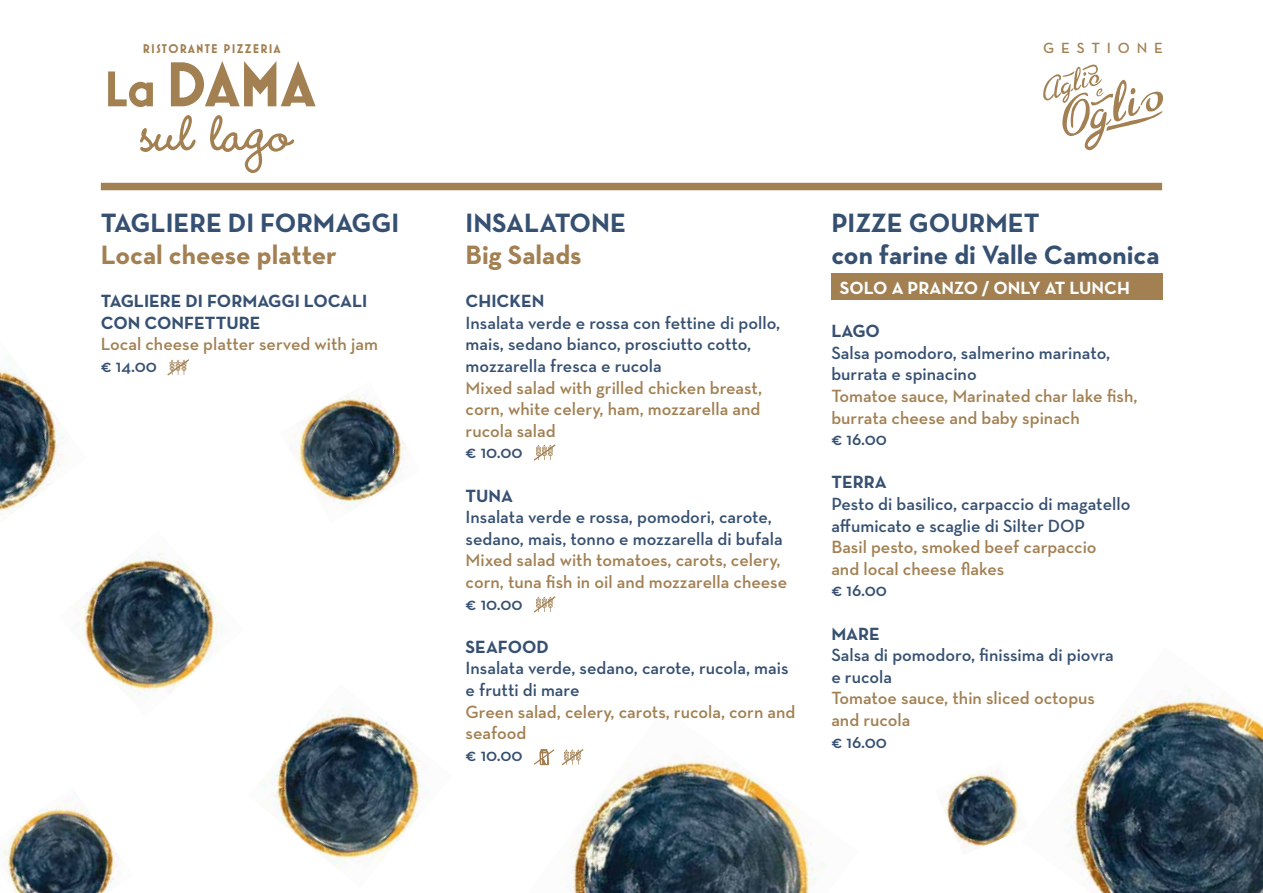
<style>
.page{position:relative;width:1263px;height:893px;background:#fff}
.page>*{position:absolute;margin:0;border:0;box-sizing:border-box;transform-origin:0 0}
.t1{font:700 66.6px "Wendy LP Std";color:#a28052}
.t2{font:700 64.2px "Mostra Nuova";color:#a28052}
.t3{font:700 27px/32.4px "Neutra Text";color:#365072}
.t4{font:700 27px "Neutra Text";color:#a28052}
.t5{font:600 18px/21.6px "Neutra Text";color:#365072}
.t6{font:600 18px/21.6px "Neutra Text";color:#a28052}
.t7{font:700 18px/21.6px "Neutra Text";color:#365072}
.t8{font:700 18px "Neutra Text";color:#fff}
.t9{font:600 15px "Neutra Text";letter-spacing:.455em;color:#a28052}
.t10{font:700 12.9px "Mostra Nuova";letter-spacing:.1em;color:#a28052}
.s1{font-size:50.85px}
</style>
<div class="page">
<div style="left:831px;top:274px;width:332px;height:26px;background:#a28052"></div>
<img style="left:561px;top:755px;width:265px;height:138px">
<img style="left:72px;top:551px;width:153px;height:157px">
<svg style="left:1043px;top:65px;width:120px;height:85px"></svg>
<div style="left:101px;top:183px;width:1061px;height:7px;background:#a28052"></div>
<img style="left:0;top:355px;width:68px;height:164px">
<img style="left:1063px;top:688px;width:200px;height:205px">
<img style="left:937px;top:771px;width:89px;height:79px">
<img style="left:258px;top:707px;width:171px;height:162px">
<img style="left:0;top:800px;width:123px;height:93px">
<svg style="left:533px;top:444px;width:23px;height:17px"></svg>
<svg style="left:533px;top:596px;width:23px;height:17px"></svg>
<svg style="left:167px;top:359px;width:22px;height:17px"></svg>
<svg style="left:533px;top:749px;width:52px;height:41px"></svg>
<img style="left:290px;top:393px;width:120px;height:117px">
<p class="t10" style="left:143px;top:41px;width:139px">RISTORANTE PIZZERIA</p>
<h2 class="t2" style="left:104px;top:47px;width:212px"><span class="s1">La</span> DAMA</h2>
<h1 class="t1" style="left:141px;top:93px;width:153px">sul lago</h1>
<h3 class="t3" style="left:101px;top:206px;width:300px">TAGLIERE DI FORMAGGI</h3>
<h3 class="t4" style="left:101px;top:238px;width:237px">Local cheese platter</h3>
<p class="t7" style="left:101px;top:290px;width:268px">TAGLIERE DI FORMAGGI LOCALI<br>CON CONFETTURE</p>
<p class="t6" style="left:101px;top:333px;width:279px">Local cheese platter served with jam</p>
<p class="t5" style="left:101px;top:355px;width:58px">€ 14.00</p>
<p class="t9" style="left:1043px;top:39px;width:121px">GESTIONE</p>
<h3 class="t3" style="left:466px;top:206px;width:162px">INSALATONE</h3>
<h3 class="t4" style="left:466px;top:238px;width:117px">Big Salads</h3>
<p class="t7" style="left:466px;top:290px;width:80px">CHICKEN</p>
<p class="t5" style="left:466px;top:311px;width:316px">Insalata verde e rossa con fettine di pollo, mais, sedano bianco, prosciutto cotto, mozzarella fresca e rucola</p>
<p class="t6" style="left:466px;top:376px;width:298px;text-align:justify">Mixed salad with grilled chicken breast, corn, white celery, ham, mozzarella and rucola salad</p>
<p class="t5" style="left:466px;top:441px;width:59px">€ 10.00</p>
<p class="t7" style="left:466px;top:484px;width:49px">TUNA</p>
<p class="t5" style="left:466px;top:506px;width:318px">Insalata verde e rossa, pomodori, carote, sedano, mais, tonno e mozzarella di bufala</p>
<p class="t6" style="left:466px;top:549px;width:323px">Mixed salad with tomatoes, carots, celery, corn, tuna fish in oil and mozzarella cheese</p>
<p class="t5" style="left:466px;top:592px;width:59px">€ 10.00</p>
<p class="t7" style="left:466px;top:635px;width:85px">SEAFOOD</p>
<p class="t5" style="left:466px;top:657px;width:324px">Insalata verde, sedano, carote, rucola, mais e frutti di mare</p>
<p class="t6" style="left:466px;top:700px;width:331px">Green salad, celery, carots, rucola, corn and seafood</p>
<p class="t5" style="left:466px;top:743px;width:59px">€ 10.00</p>
<h3 class="t3" style="left:831px;top:206px;width:330px">PIZZE GOURMET<br>con farine di Valle Camonica</h3>
<p class="t8" style="left:840px;top:277px;width:292px">SOLO A PRANZO / ONLY AT LUNCH</p>
<p class="t7" style="left:831px;top:320px;width:50px">LAGO</p>
<p class="t5" style="left:831px;top:342px;width:280px">Salsa pomodoro, salmerino marinato, burrata e spinacino</p>
<p class="t6" style="left:831px;top:385px;width:308px">Tomatoe sauce, Marinated char lake fish, burrata cheese and baby spinach</p>
<p class="t5" style="left:831px;top:428px;width:57px">€ 16.00</p>
<p class="t7" style="left:831px;top:471px;width:57px">TERRA</p>
<p class="t5" style="left:831px;top:493px;width:300px">Pesto di basilico, carpaccio di magatello affumicato e scaglie di Silter DOP</p>
<p class="t6" style="left:831px;top:536px;width:267px">Basil pesto, smoked beef carpaccio and local cheese flakes</p>
<p class="t5" style="left:831px;top:579px;width:57px">€ 16.00</p>
<p class="t7" style="left:831px;top:622px;width:50px">MARE</p>
<p class="t5" style="left:831px;top:644px;width:284px">Salsa di pomodoro, finissima di piovra e rucola</p>
<p class="t6" style="left:831px;top:687px;width:265px">Tomatoe sauce, thin sliced octopus and rucola</p>
<p class="t5" style="left:831px;top:730px;width:57px">€ 16.00</p>
</div>
